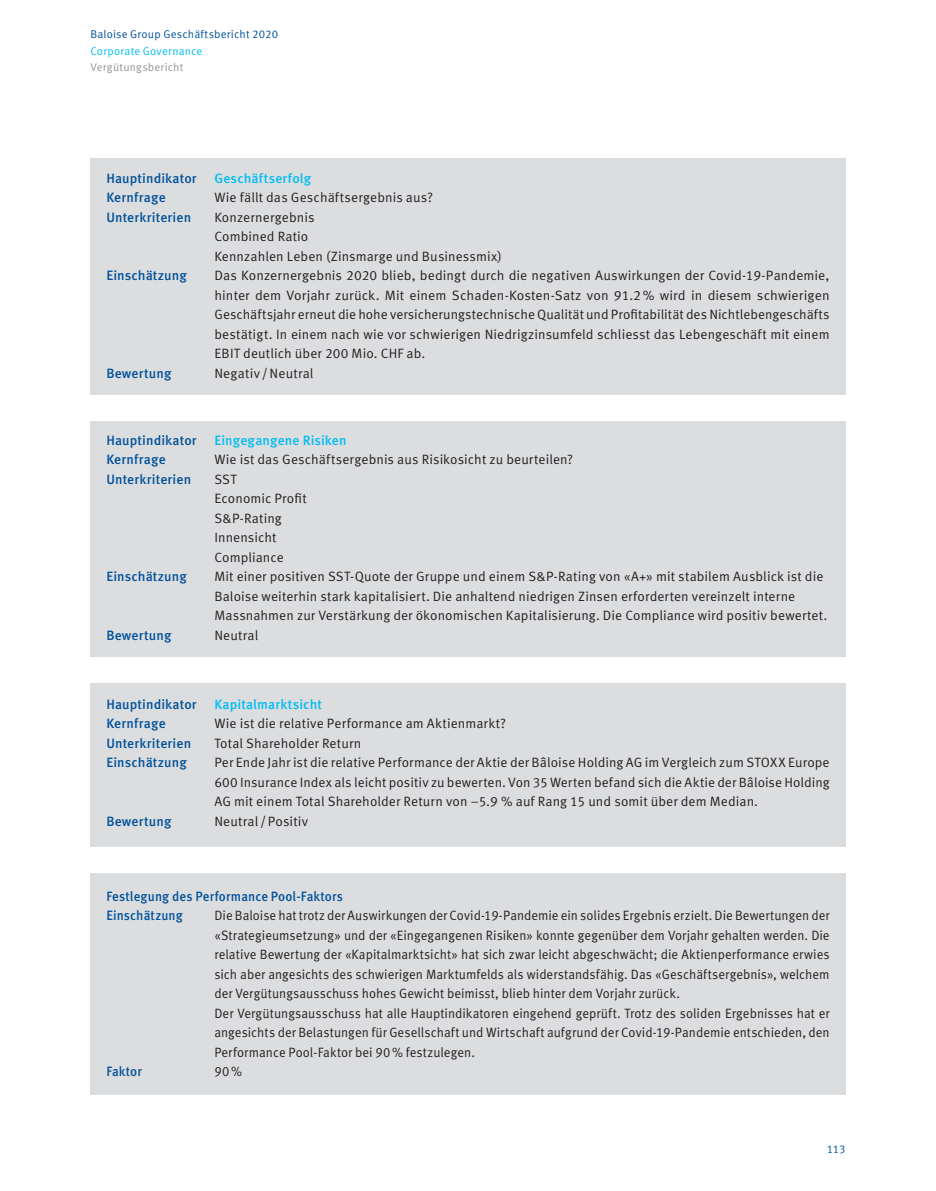
<style>
.page{position:relative;width:936px;height:1191px;background:#fff}
.page>*{position:absolute;margin:0;border:0;box-sizing:border-box;transform-origin:0 0}
.t1{font:13.5px/19.5px "Meta OT";letter-spacing:.005em;color:#231f20}
.t2{font:13.5px/19.5px "Meta OT";letter-spacing:.005em;color:#231f20;scale:.95 1}
.t3{font:500 13.5px "Meta OT";letter-spacing:.005em;color:#01529a}
.t4{font:500 13.5px/19.5px "Meta OT";letter-spacing:.005em;color:#01529a;scale:.95 1}
.t5{font:500 13.5px "Meta OT";letter-spacing:.01em;color:#01bdf2}
.t6{font:11.25px "Meta OT";letter-spacing:.015em;color:#01529a}
.t7{font:11.25px "Meta OT";letter-spacing:.015em;color:#01bdf2}
.t8{font:11.25px "Meta OT";letter-spacing:.015em;color:#939598}
</style>
<div class="page">
<div style="left:90px;top:158px;width:755px;height:237px;background:#dcdddf"></div>
<div style="left:90px;top:421px;width:755px;height:235px;background:#dcdddf"></div>
<div style="left:90px;top:683px;width:755px;height:163px;background:#dcdddf"></div>
<div style="left:90px;top:873px;width:755px;height:221px;background:#dcdddf"></div>
<p class="t6" style="left:90px;top:28px;width:189px">Baloise Group Geschäftsbericht 2020</p>
<p class="t7" style="left:90px;top:44px;width:113px">Corporate Governance</p>
<p class="t8" style="left:90px;top:61px;width:94px">Vergütungsbericht</p>
<p class="t3" style="left:106px;top:170px;width:92px">Hauptindikator</p>
<p class="t5" style="left:214px;top:170px;width:98px">Geschäftserfolg</p>
<p class="t3" style="left:106px;top:189px;width:61px">Kernfrage</p>
<p class="t1" style="left:214px;top:188px;width:220px">Wie fällt das Geschäftsergebnis aus?</p>
<p class="t3" style="left:106px;top:209px;width:86px">Unterkriterien</p>
<p class="t1" style="left:214px;top:208px;width:289px">Konzernergebnis<br>Combined Ratio<br>Kennzahlen Leben (Zinsmarge und Businessmix)</p>
<p class="t3" style="left:106px;top:267px;width:82px">Einschätzung</p>
<p class="t1" style="left:214px;top:266px;width:616px;text-align:justify">Das Konzernergebnis 2020 blieb, bedingt durch die negativen Auswirkungen der Covid-19-Pandemie, hinter dem Vorjahr zurück. Mit einem Schaden-Kosten-Satz von 91.2% wird in diesem schwierigen Geschäftsjahr erneut die hohe versicherungstechnische Qualität und Profitabilität des Nichtlebengeschäfts bestätigt. In einem nach wie vor schwierigen Niedrigzinsumfeld schliesst das Lebengeschäft mit einem EBIT deutlich über 200 Mio. CHF ab.</p>
<p class="t3" style="left:106px;top:365px;width:67px">Bewertung</p>
<p class="t1" style="left:214px;top:364px;width:101px">Negativ/Neutral</p>
<p class="t3" style="left:106px;top:431px;width:92px">Hauptindikator</p>
<p class="t5" style="left:214px;top:431px;width:134px">Eingegangene Risiken</p>
<p class="t3" style="left:106px;top:451px;width:61px">Kernfrage</p>
<p class="t1" style="left:214px;top:450px;width:360px">Wie ist das Geschäftsergebnis aus Risikosicht zu beurteilen?</p>
<p class="t3" style="left:106px;top:470px;width:86px">Unterkriterien</p>
<p class="t1" style="left:214px;top:469px;width:94px">SST<br>Economic Profit<br>S&amp;P-Rating<br>Innensicht<br>Compliance</p>
<p class="t3" style="left:106px;top:568px;width:82px">Einschätzung</p>
<p class="t1" style="left:214px;top:567px;width:614px">Mit einer positiven SST-Quote der Gruppe und einem S&amp;P-Rating von «A+» mit stabilem Ausblick ist die<br>Baloise weiterhin stark kapitalisiert. Die anhaltend niedrigen Zinsen erforderten vereinzelt interne<br>Massnahmen zur Verstärkung der ökonomischen Kapitalisierung. Die Compliance wird positiv bewertet.</p>
<p class="t3" style="left:106px;top:626px;width:67px">Bewertung</p>
<p class="t1" style="left:214px;top:625px;width:45px">Neutral</p>
<p class="t3" style="left:106px;top:695px;width:92px">Hauptindikator</p>
<p class="t5" style="left:214px;top:695px;width:109px">Kapitalmarktsicht</p>
<p class="t3" style="left:106px;top:715px;width:61px">Kernfrage</p>
<p class="t1" style="left:214px;top:714px;width:293px">Wie ist die relative Performance am Aktienmarkt?</p>
<p class="t3" style="left:106px;top:734px;width:86px">Unterkriterien</p>
<p class="t1" style="left:214px;top:733px;width:148px">Total Shareholder Return</p>
<p class="t3" style="left:106px;top:754px;width:82px">Einschätzung</p>
<p class="t1" style="left:214px;top:753px;width:616px;text-align:justify">Per Ende Jahr ist die relative Performance der Aktie der Bâloise Holding AG im Vergleich zum STOXX Europe 600 Insurance Index als leicht positiv zu bewerten. Von 35 Werten befand sich die Aktie der Bâloise Holding AG mit einem Total Shareholder Return von –5.9 % auf Rang 15 und somit über dem Median.</p>
<p class="t3" style="left:106px;top:812px;width:67px">Bewertung</p>
<p class="t1" style="left:214px;top:811px;width:95px">Neutral /Positiv</p>
<p class="t4" style="left:106px;top:886px;width:250px">Festlegung des Performance Pool-Faktors<br>Einschätzung</p>
<p class="t2" style="left:214px;top:906px;width:649px">Die Baloise hat trotz der Auswirkungen der Covid-19-Pandemie ein solides Ergebnis erzielt. Die Bewertungen der «Strategieumsetzung» und der «Eingegangenen Risiken» konnte gegenüber dem Vorjahr gehalten werden. Die relative Bewertung der «Kapitalmarktsicht» hat sich zwar leicht abgeschwächt; die Aktienperformance erwies sich aber angesichts des schwierigen Marktumfelds als widerstandsfähig. Das «Geschäftsergebnis», welchem der Vergütungsausschuss hohes Gewicht beimisst, blieb hinter dem Vorjahr zurück.<br>Der Vergütungsausschuss hat alle Hauptindikatoren eingehend geprüft. Trotz des soliden Ergebnisses hat er angesichts der Belastungen für Gesellschaft und Wirtschaft aufgrund der Covid-19-Pandemie entschieden, den Performance Pool-Faktor bei 90% festzulegen.</p>
<p class="t4" style="left:106px;top:1062px;width:39px">Faktor</p>
<p class="t2" style="left:214px;top:1062px;width:31px">90%</p>
<p class="t6" style="left:826px;top:1142px;width:20px">113</p>
</div>
